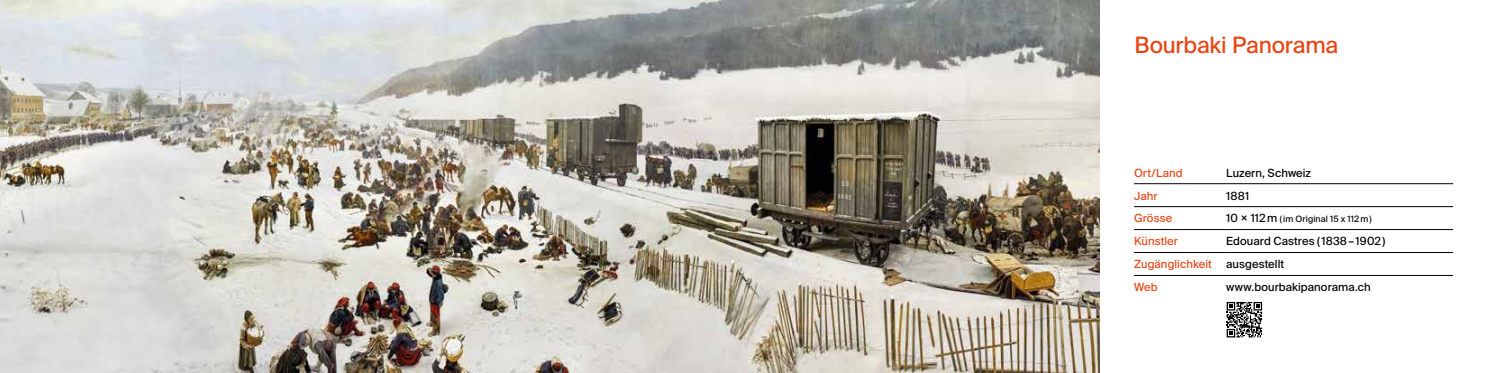
<style>
.page{position:relative;width:1489px;height:373px;background:#fff}
.page>*{position:absolute;margin:0;border:0;box-sizing:border-box;transform-origin:0 0}
.t1{font:22.5px "Suisse Intl";letter-spacing:-.005em;color:#e84615}
.t2{font:11.25px "Suisse Intl";letter-spacing:.005em;color:#000}
.t3{font:11.25px "Suisse Intl";letter-spacing:.005em;color:#e84615}
.t4{font:8.75px "Suisse Intl";letter-spacing:.015em;color:#000}
.s1{font-size:11.25px}
</style>
<div class="page">
<img style="left:0;top:0;width:1098px;height:372px">
<hr style="left:1133px;top:183px;width:93px;height:1px;background:#000">
<hr style="left:1226px;top:183px;width:226px;height:1px;background:#000">
<hr style="left:1133px;top:206px;width:93px;height:1px;background:#000">
<hr style="left:1226px;top:206px;width:226px;height:1px;background:#000">
<hr style="left:1133px;top:229px;width:93px;height:1px;background:#000">
<hr style="left:1226px;top:229px;width:226px;height:1px;background:#000">
<hr style="left:1133px;top:252px;width:93px;height:1px;background:#000">
<hr style="left:1226px;top:252px;width:226px;height:1px;background:#000">
<hr style="left:1133px;top:275px;width:93px;height:1px;background:#000">
<hr style="left:1226px;top:275px;width:226px;height:1px;background:#000">
<svg style="left:1226px;top:301px;width:35px;height:36px"></svg>
<h1 class="t1" style="left:1134px;top:32px;width:205px">Bourbaki Panorama</h1>
<p class="t3" style="left:1133px;top:166px;width:50px">Ort/Land</p>
<p class="t2" style="left:1226px;top:166px;width:86px">Luzern, Schweiz</p>
<p class="t3" style="left:1133px;top:189px;width:25px">Jahr</p>
<p class="t2" style="left:1226px;top:189px;width:24px">1881</p>
<p class="t3" style="left:1133px;top:211px;width:40px">Grösse</p>
<p class="t4" style="left:1226px;top:214px;width:147px"><span class="s1">10 × 112m</span> (im Original 15 x 112m)</p>
<p class="t3" style="left:1133px;top:234px;width:45px">Künstler</p>
<p class="t2" style="left:1226px;top:234px;width:161px">Edouard Castres (1838–1902)</p>
<p class="t3" style="left:1133px;top:257px;width:79px">Zugänglichkeit</p>
<p class="t2" style="left:1226px;top:257px;width:60px">ausgestellt</p>
<p class="t3" style="left:1133px;top:280px;width:25px">Web</p>
<p class="t2" style="left:1226px;top:280px;width:146px">www.bourbakipanorama.ch</p>
</div>
